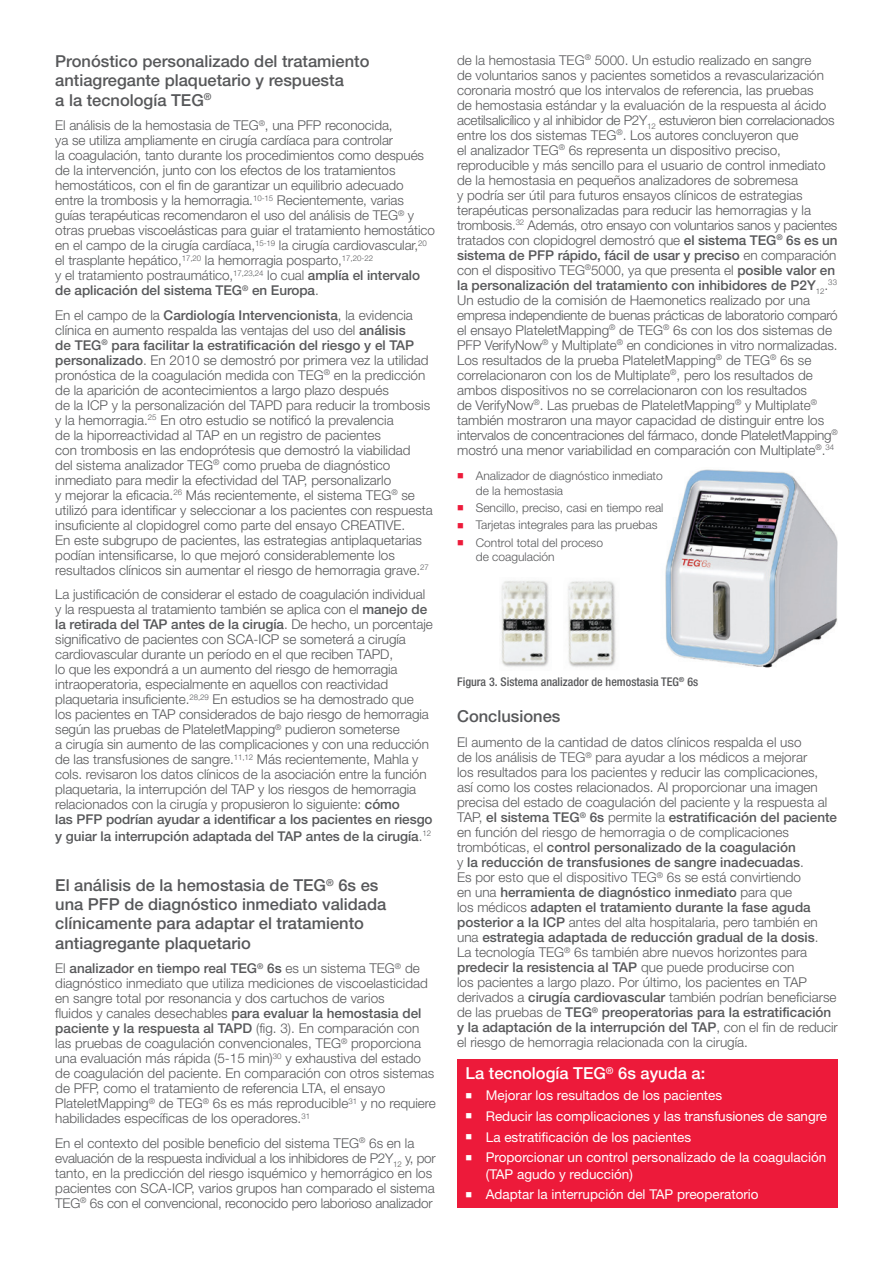
<style>
.page{position:relative;width:893px;height:1263px;background:#fff}
.page>*{position:absolute;margin:0;border:0;box-sizing:border-box;transform-origin:0 0}
.t1{font:500 16.5px/19px "Helvetica Neue LT Std";color:#57585a}
.t2{font:500 16.5px "Helvetica Neue LT Std";color:#fff}
.t3{font:300 13.5px/15px "Helvetica Neue LT Std";color:#57585a}
.t4{font:13.5px/16.2px "Helvetica Neue LT Std";color:#fff}
.t5{font:300 12px/14.4px "Helvetica Neue LT Std";color:#57585a}
.t6{font:500 condensed 12px "Helvetica Neue LT Std";color:#57585a}
.s1{font-weight:500}
.s2{color:#ed1a3a}
</style>
<div class="page">
<div style="left:457px;top:1059px;width:381px;height:149px;background:#ed1a3a"></div>
<img style="left:665px;top:469px;width:173px;height:199px">
<img style="left:501px;top:581px;width:48px;height:86px">
<img style="left:568px;top:581px;width:48px;height:86px">
<p class="t1" style="left:55px;top:51px;width:316px">Pronóstico personalizado del tratamiento antiagregante plaquetario y respuesta<br>a la tecnología TEG<sup>®</sup></p>
<p class="t3" style="left:55px;top:118px;width:381px">El análisis de la hemostasia de TEG<sup>®</sup>, una PFP reconocida,<br>ya se utiliza ampliamente en cirugía cardíaca para controlar<br>la coagulación, tanto durante los procedimientos como después de la intervención, junto con los efectos de los tratamientos hemostáticos, con el fin de garantizar un equilibrio adecuado entre la trombosis y la hemorragia.<sup>10-15</sup> Recientemente, varias guías terapéuticas recomendaron el uso del análisis de TEG<sup>®</sup> y otras pruebas viscoelásticas para guiar el tratamiento hemostático en el campo de la cirugía cardíaca,<sup>15-19</sup> la cirugía cardiovascular,<sup>20 </sup>el trasplante hepático,<sup>17,20</sup> la hemorragia posparto,<sup>17,20-22<br></sup>y el tratamiento postraumático,<sup>17,23,24</sup> lo cual <span class="s1">amplía el intervalo de aplicación del sistema TEG</span><sup>®</sup> <span class="s1">en Europa</span>.</p>
<p class="t3" style="left:55px;top:307px;width:379px">En el campo de la <span class="s1">Cardiología Intervencionista</span>, la evidencia clínica en aumento respalda las ventajas del uso del <span class="s1">análisis<br>de TEG</span><sup>®</sup> <span class="s1">para facilitar la estratificación del riesgo y el TAP personalizado</span>. En 2010 se demostró por primera vez la utilidad pronóstica de la coagulación medida con TEG<sup>®</sup> en la predicción de la aparición de acontecimientos a largo plazo después<br>de la ICP y la personalización del TAPD para reducir la trombosis y la hemorragia.<sup>25</sup> En otro estudio se notificó la prevalencia<br>de la hiporreactividad al TAP en un registro de pacientes<br>con trombosis en las endoprótesis que demostró la viabilidad<br>del sistema analizador TEG<sup>®</sup> como prueba de diagnóstico inmediato para medir la efectividad del TAP, personalizarlo<br>y mejorar la eficacia.<sup>26</sup> Más recientemente, el sistema TEG<sup>®</sup> se utilizó para identificar y seleccionar a los pacientes con respuesta insuficiente al clopidogrel como parte del ensayo CREATIVE.<br>En este subgrupo de pacientes, las estrategias antiplaquetarias podían intensificarse, lo que mejoró considerablemente los resultados clínicos sin aumentar el riesgo de hemorragia grave.<sup>27</sup></p>
<p class="t3" style="left:55px;top:587px;width:379px">La justificación de considerar el estado de coagulación individual y la respuesta al tratamiento también se aplica con el <span class="s1">manejo de la retirada del TAP antes de la cirugía</span>. De hecho, un porcentaje significativo de pacientes con SCA-ICP se someterá a cirugía cardiovascular durante un período en el que reciben TAPD,<br>lo que les expondrá a un aumento del riesgo de hemorragia intraoperatoria, especialmente en aquellos con reactividad plaquetaria insuficiente.<sup>28,29</sup> En estudios se ha demostrado que los pacientes en TAP considerados de bajo riesgo de hemorragia según las pruebas de PlateletMapping<sup>®</sup> pudieron someterse<br>a cirugía sin aumento de las complicaciones y con una reducción de las transfusiones de sangre.<sup>11,12</sup> Más recientemente, Mahla y cols. revisaron los datos clínicos de la asociación entre la función plaquetaria, la interrupción del TAP y los riesgos de hemorragia relacionados con la cirugía y propusieron lo siguiente: <span class="s1">cómo<br>las PFP podrían ayudar a identificar a los pacientes en riesgo y guiar la interrupción adaptada del TAP antes de la cirugía</span>.<sup>12</sup></p>
<p class="t1" style="left:55px;top:876px;width:333px">El análisis de la hemostasia de TEG<sup>®</sup> 6s es una PFP de diagnóstico inmediato validada clínicamente para adaptar el tratamiento antiagregante plaquetario</p>
<p class="t3" style="left:55px;top:961px;width:382px">El <span class="s1">analizador en tiempo real TEG</span><sup>®</sup> <span class="s1">6s</span> es un sistema TEG<sup>®</sup> de diagnóstico inmediato que utiliza mediciones de viscoelasticidad en sangre total por resonancia y dos cartuchos de varios<br>fluidos y canales desechables <span class="s1">para evaluar la hemostasia del paciente y la respuesta al TAPD</span> (fig. 3). En comparación con las pruebas de coagulación convencionales, TEG<sup>®</sup> proporciona una evaluación más rápida (5-15 min)<sup>30</sup> y exhaustiva del estado de coagulación del paciente. En comparación con otros sistemas de PFP, como el tratamiento de referencia LTA, el ensayo PlateletMapping<sup>®</sup> de TEG<sup>®</sup> 6s es más reproducible<sup>31</sup> y no requiere habilidades específicas de los operadores.<sup>31</sup></p>
<p class="t3" style="left:55px;top:1135px;width:382px">En el contexto del posible beneficio del sistema TEG<sup>®</sup> 6s en la evaluación de la respuesta individual a los inhibidores de P2Y<sub>12</sub> y, por tanto, en la predicción del riesgo isquémico y hemorrágico en los pacientes con SCA-ICP, varios grupos han comparado el sistema TEG<sup>®</sup> 6s con el convencional, reconocido pero laborioso analizador</p>
<p class="t3" style="left:457px;top:52px;width:382px">de la hemostasia TEG<sup>®</sup> 5000. Un estudio realizado en sangre<br>de voluntarios sanos y pacientes sometidos a revascularización coronaria mostró que los intervalos de referencia, las pruebas<br>de hemostasia estándar y la evaluación de la respuesta al ácido acetilsalicílico y al inhibidor de P2Y<sub>12</sub> estuvieron bien correlacionados entre los dos sistemas TEG<sup>®</sup>. Los autores concluyeron que<br>el analizador TEG<sup>®</sup> 6s representa un dispositivo preciso, reproducible y más sencillo para el usuario de control inmediato de la hemostasia en pequeños analizadores de sobremesa<br>y podría ser útil para futuros ensayos clínicos de estrategias terapéuticas personalizadas para reducir las hemorragias y la trombosis.<sup>32</sup> Además, otro ensayo con voluntarios sanos y pacientes tratados con clopidogrel demostró que <span class="s1">el sistema TEG</span><sup>®</sup> <span class="s1">6s es un sistema de PFP rápido, fácil de usar y preciso</span> en comparación con el dispositivo TEG<sup>®</sup>5000, ya que presenta el <span class="s1">posible valor en la personalización del tratamiento con inhibidores de P2Y</span><sub>12</sub>.<sup>33<br></sup>Un estudio de la comisión de Haemonetics realizado por una empresa independiente de buenas prácticas de laboratorio comparó el ensayo PlateletMapping<sup>®</sup> de TEG<sup>®</sup> 6s con los dos sistemas de PFP VerifyNow<sup>®</sup> y Multiplate<sup>®</sup> en condiciones in vitro normalizadas.<br>Los resultados de la prueba PlateletMapping<sup>®</sup> de TEG<sup>®</sup> 6s se correlacionaron con los de Multiplate<sup>®</sup>, pero los resultados de ambos dispositivos no se correlacionaron con los resultados<br>de VerifyNow<sup>®</sup>. Las pruebas de PlateletMapping<sup>®</sup> y Multiplate<sup>® </sup>también mostraron una mayor capacidad de distinguir entre los intervalos de concentraciones del fármaco, donde PlateletMapping<sup>® </sup>mostró una menor variabilidad en comparación con Multiplate<sup>®</sup>.<sup>34</sup></p>
<p class="t5" style="left:476px;top:468px;width:188px;text-indent:-19px"><span class="s2">■</span> Analizador de diagnóstico inmediato de la hemostasia</p>
<p class="t5" style="left:457px;top:500px;width:208px"><span class="s2">■</span> Sencillo, preciso, casi en tiempo real</p>
<p class="t5" style="left:457px;top:518px;width:202px"><span class="s2">■</span> Tarjetas integrales para las pruebas</p>
<p class="t5" style="left:476px;top:535px;width:129px;text-indent:-19px"><span class="s2">■</span> Control total del proceso de coagulación</p>
<p class="t6" style="left:457px;top:674px;width:243px">Figura 3. Sistema analizador de hemostasia TEG<sup>®</sup> 6s</p>
<p class="t1" style="left:457px;top:706px;width:105px">Conclusiones</p>
<p class="t3" style="left:457px;top:734px;width:382px">El aumento de la cantidad de datos clínicos respalda el uso<br>de los análisis de TEG<sup>®</sup> para ayudar a los médicos a mejorar<br>los resultados para los pacientes y reducir las complicaciones,<br>así como los costes relacionados. Al proporcionar una imagen precisa del estado de coagulación del paciente y la respuesta al TAP, <span class="s1">el sistema TEG</span><sup>®</sup> <span class="s1">6s</span> permite la <span class="s1">estratificación del paciente </span>en función del riesgo de hemorragia o de complicaciones trombóticas, el <span class="s1">control personalizado de la coagulación<br></span>y <span class="s1">la reducción de transfusiones de sangre inadecuadas</span>.<br>Es por esto que el dispositivo TEG<sup>®</sup> 6s se está convirtiendo<br>en una <span class="s1">herramienta de diagnóstico inmediato</span> para que<br>los médicos <span class="s1">adapten el tratamiento durante la fase aguda posterior a la ICP</span> antes del alta hospitalaria, pero también en una <span class="s1">estrategia adaptada de reducción gradual de la dosis</span>.<br>La tecnología TEG<sup>®</sup> 6s también abre nuevos horizontes para <span class="s1">predecir la resistencia al TAP</span> que puede producirse con<br>los pacientes a largo plazo. Por último, los pacientes en TAP derivados a <span class="s1">cirugía cardiovascular</span> también podrían beneficiarse de las pruebas de <span class="s1">TEG</span><sup>®</sup> <span class="s1">preoperatorias para la estratificación y la adaptación de la interrupción del TAP</span>, con el fin de reducir el riesgo de hemorragia relacionada con la cirugía.</p>
<p class="t2" style="left:466px;top:1064px;width:241px">La tecnología TEG<sup>®</sup> 6s ayuda a:</p>
<p class="t4" style="left:466px;top:1087px;width:258px">■ Mejorar los resultados de los pacientes</p>
<p class="t4" style="left:466px;top:1108px;width:363px">■ Reducir las complicaciones y las transfusiones de sangre</p>
<p class="t4" style="left:466px;top:1128px;width:227px">■ La estratificación de los pacientes</p>
<p class="t4" style="left:486px;top:1149px;width:342px;text-indent:-20px">■ Proporcionar un control personalizado de la coagulación (TAP agudo y reducción)</p>
<p class="t4" style="left:466px;top:1186px;width:295px">■ Adaptar la interrupción del TAP preoperatorio</p>
</div>
